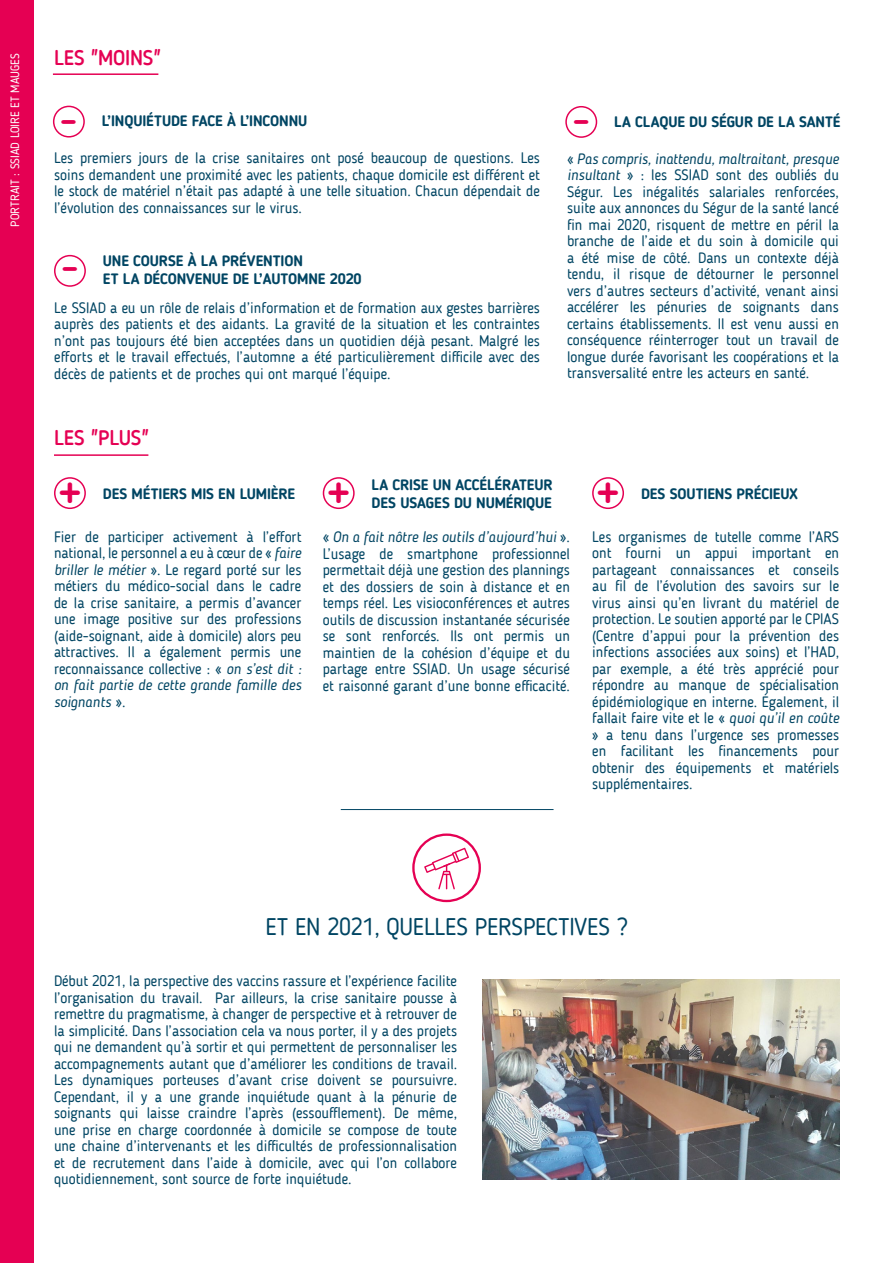
<style>
.page{position:relative;width:893px;height:1263px;background:#fff}
.page>*{position:absolute;margin:0;border:0;box-sizing:border-box;transform-origin:0 0}
.t1{font:500 40.5px "Blogger Sans";color:#e50053}
.t2{font:24px "Blogger Sans";letter-spacing:-.01em;color:#004563}
.t3{font:500 21px "Blogger Sans";letter-spacing:-.01em;color:#e50053}
.t4{font:15px/16.5px "Blogger Sans";color:#004563;text-align:justify}
.t5{font:700 15px/18px "Blogger Sans";letter-spacing:-.01em;color:#004563}
.t6{font:12px "Blogger Sans";color:#fff}
.s1{font-style:italic}
</style>
<div class="page">
<svg style="left:413px;top:835px;width:67px;height:66px"></svg>
<div style="left:412px;top:833px;width:69px;height:69px;border:2px solid #e50053;border-radius:50%"></div>
<svg style="left:424px;top:848px;width:45px;height:41px"></svg>
<div style="left:0;top:0;width:34px;height:1263px;background:#e50053"></div>
<hr style="left:53px;top:73px;width:105px;height:2px;background:#e50053">
<hr style="left:54px;top:454px;width:94px;height:2px;background:#e50053">
<hr style="left:341px;top:809px;width:213px;height:1px;background:#004563">
<div style="left:54px;top:477px;width:32px;height:32px;border:2px solid #e50053;border-radius:50%"></div>
<div style="left:323px;top:477px;width:32px;height:32px;border:2px solid #e50053;border-radius:50%"></div>
<div style="left:53px;top:106px;width:32px;height:32px;border:2px solid #e50053;border-radius:50%"></div>
<div style="left:54px;top:255px;width:32px;height:32px;border:2px solid #e50053;border-radius:50%"></div>
<div style="left:565px;top:106px;width:32px;height:32px;border:2px solid #e50053;border-radius:50%"></div>
<img style="left:482px;top:979px;width:357px;height:201px">
<div style="left:592px;top:477px;width:32px;height:32px;border:2px solid #e50053;border-radius:50%"></div>
<p class="t6" style="left:9px;top:227px;width:175px;rotate:-90deg">PORTRAIT : SSIAD LOIRE ET MAUGES</p>
<h3 class="t3" style="left:54px;top:48px;width:108px">LES "MOINS"</h3>
<h1 class="t1" style="left:60px;top:100px;width:18px">-</h1>
<p class="t5" style="left:102px;top:113px;width:207px">L’INQUIÉTUDE FACE À L’INCONNU</p>
<p class="t4" style="left:54px;top:150px;width:488px">Les premiers jours de la crise sanitaires ont posé beaucoup de questions. Les soins demandent une proximité avec les patients, chaque domicile est différent et le stock de matériel n’était pas adapté à une telle situation. Chacun dépendait de l’évolution des connaissances sur le virus.</p>
<h1 class="t1" style="left:61px;top:247px;width:18px">-</h1>
<p class="t5" style="left:103px;top:252px;width:260px">UNE COURSE À LA PRÉVENTION<br>ET LA DÉCONVENUE DE L’AUTOMNE 2020</p>
<p class="t4" style="left:54px;top:300px;width:487px">Le SSIAD a eu un rôle de relais d’information et de formation aux gestes barrières auprès des patients et des aidants. La gravité de la situation et les contraintes n’ont pas toujours été bien acceptées dans un quotidien déjà pesant. Malgré les efforts et le travail effectués, l’automne a été particulièrement difficile avec des décès de patients et de proches qui ont marqué l’équipe.</p>
<h1 class="t1" style="left:573px;top:100px;width:18px">-</h1>
<p class="t5" style="left:614px;top:113px;width:228px">LA CLAQUE DU SÉGUR DE LA SANTÉ</p>
<p class="t4" style="left:567px;top:151px;width:273px">« <span class="s1">Pas compris, inattendu, maltraitant, presque insultant</span> » : les SSIAD sont des oubliés du Ségur. Les inégalités salariales renforcées, suite aux annonces du Ségur de la santé lancé fin mai 2020, risquent de mettre en péril la branche de l’aide et du soin à domicile qui a été mise de côté. Dans un contexte déjà tendu, il risque de détourner le personnel vers d’autres secteurs d’activité, venant ainsi accélérer les pénuries de soignants dans certains établissements. Il est venu aussi en conséquence réinterroger tout un travail de longue durée favorisant les coopérations et la transversalité entre les acteurs en santé.</p>
<h3 class="t3" style="left:54px;top:428px;width:97px">LES "PLUS"</h3>
<p class="t5" style="left:372px;top:476px;width:183px">LA CRISE UN ACCÉLÉRATEUR</p>
<h1 class="t1" style="left:59px;top:473px;width:23px">+</h1>
<h1 class="t1" style="left:328px;top:473px;width:23px">+</h1>
<p class="t5" style="left:372px;top:494px;width:182px">DES USAGES DU NUMÉRIQUE</p>
<p class="t5" style="left:103px;top:485px;width:194px">DES MÉTIERS MIS EN LUMIÈRE</p>
<h1 class="t1" style="left:597px;top:473px;width:23px">+</h1>
<p class="t5" style="left:641px;top:485px;width:158px">DES SOUTIENS PRÉCIEUX</p>
<p class="t4" style="left:54px;top:529px;width:249px">Fier de participer activement à l’effort national, le personnel a eu à cœur de « <span class="s1">faire briller le métier</span> ». Le regard porté sur les métiers du médico-social dans le cadre de la crise sanitaire, a permis d’avancer une image positive sur des professions (aide-soignant, aide à domicile) alors peu attractives. Il a également permis une reconnaissance collective : « <span class="s1">on s’est dit : on fait partie de cette grande famille des soignants</span> ».</p>
<p class="t4" style="left:323px;top:530px;width:249px">« <span class="s1">On a fait nôtre les outils d’aujourd’hui</span> ».<br>L’usage de smartphone professionnel permettait déjà une gestion des plannings et des dossiers de soin à distance et en temps réel. Les visioconférences et autres outils de discussion instantanée sécurisée se sont renforcés. Ils ont permis un maintien de la cohésion d’équipe et du partage entre SSIAD. Un usage sécurisé et raisonné garant d’une bonne efficacité.</p>
<p class="t4" style="left:592px;top:529px;width:249px">Les organismes de tutelle comme l’ARS ont fourni un appui important en partageant connaissances et conseils au fil de l’évolution des savoirs sur le virus ainsi qu’en livrant du matériel de protection. Le soutien apporté par le CPIAS (Centre d’appui pour la prévention des infections associées aux soins) et l’HAD, par exemple, a été très apprécié pour répondre au manque de spécialisation épidémiologique en interne. Également, il fallait faire vite et le « <span class="s1">quoi qu’il en coûte </span>» a tenu dans l’urgence ses promesses en facilitant les financements pour obtenir des équipements et matériels supplémentaires.</p>
<h2 class="t2" style="left:265px;top:915px;width:364px">ET EN 2021, QUELLES PERSPECTIVES ?</h2>
<p class="t4" style="left:54px;top:973px;width:405px">Début 2021, la perspective des vaccins rassure et l’expérience facilite l’organisation du travail. Par ailleurs, la crise sanitaire pousse à remettre du pragmatisme, à changer de perspective et à retrouver de la simplicité. Dans l’association cela va nous porter, il y a des projets qui ne demandent qu’à sortir et qui permettent de personnaliser les accompagnements autant que d’améliorer les conditions de travail.<br>Les dynamiques porteuses d’avant crise doivent se poursuivre.<br>Cependant, il y a une grande inquiétude quant à la pénurie de soignants qui laisse craindre l’après (essoufflement). De même, une prise en charge coordonnée à domicile se compose de toute une chaine d’intervenants et les difficultés de professionnalisation et de recrutement dans l’aide à domicile, avec qui l’on collabore quotidiennement, sont source de forte inquiétude.</p>
</div>
